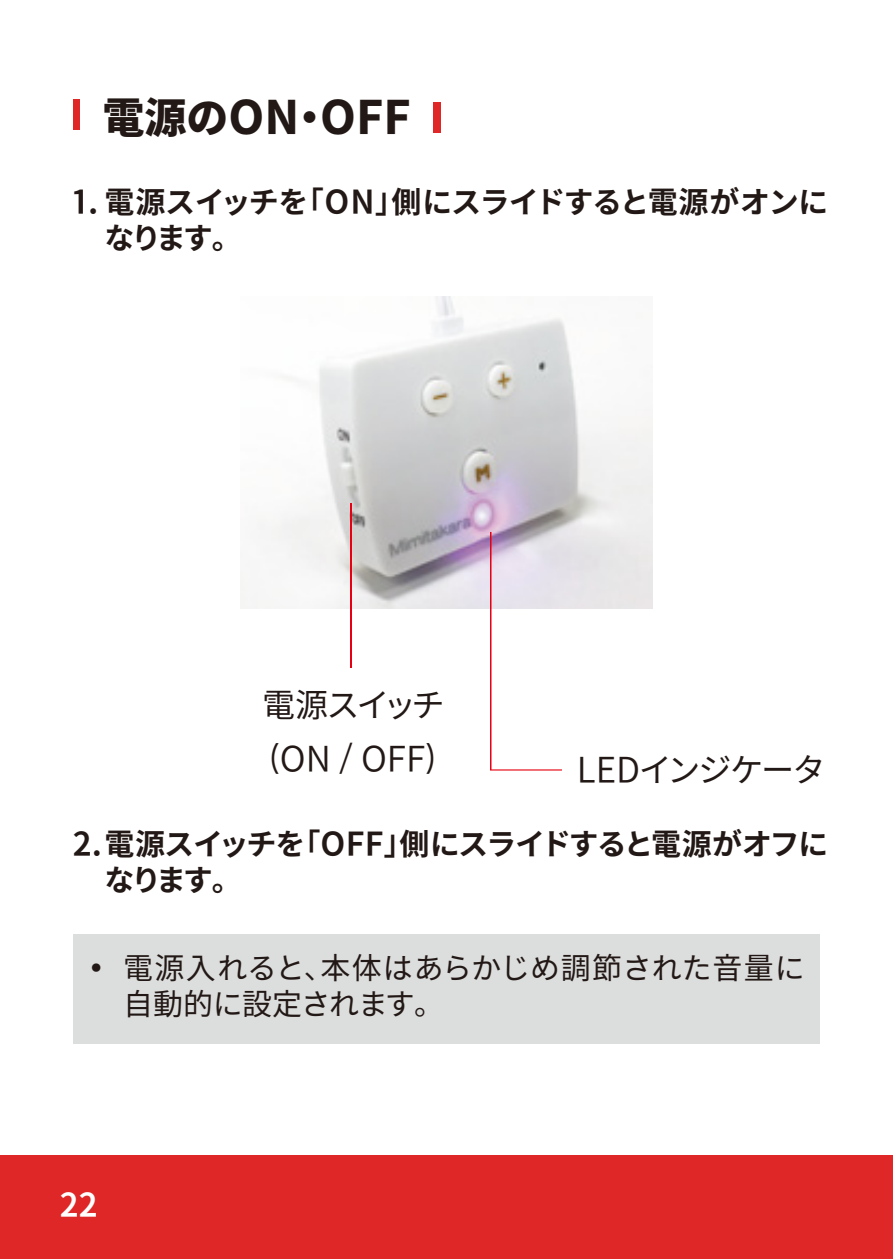
<style>
.page{position:relative;width:893px;height:1259px;background:#fff}
.page>*{position:absolute;margin:0;border:0;box-sizing:border-box;transform-origin:0 0}
.t1{font:42px "Gen Ei Gothic P H";color:#221815}
.t2{font:33px/54px "Gen Ei Gothic P R";color:#221815}
.t3{font:30px/36px "Gen Ei Gothic P B";letter-spacing:.015em;color:#221815}
.t4{font:30px/36px "Gen Ei Gothic P R";letter-spacing:.04em;color:#221815}
.t5{font:30px "Gen Ei Gothic P B";color:#fff}
.t6{font:30px "Gen Ei Gothic P H KL";color:#221815}
</style>
<div class="page">
<div style="left:73px;top:99px;width:7px;height:30px;background:#de2726"></div>
<div style="left:434px;top:103px;width:7px;height:30px;background:#de2726"></div>
<div style="left:0;top:1156px;width:893px;height:103px;background:#de2726"></div>
<img style="left:240px;top:297px;width:413px;height:311px">
<svg style="left:490px;top:532px;width:72px;height:238px"></svg>
<hr style="left:350px;top:504px;width:1px;height:164px;background:#e60012">
<div style="left:73px;top:933px;width:747px;height:110px;background:#dcdddd"></div>
<h1 class="t1" style="left:103px;top:85px;width:310px">電源のON・OFF</h1>
<p class="t3" style="left:105px;top:183px;width:724px;text-indent:-32px">1. 電源スイッチを「ON」側にスライドすると電源がオンになります。</p>
<p class="t2" style="left:262px;top:677px;width:182px">電源スイッチ(ON / OFF)</p>
<p class="t2" style="left:577px;top:742px;width:248px">LEDインジケータ</p>
<p class="t3" style="left:105px;top:825px;width:724px;text-indent:-32px">2.電源スイッチを「OFF」側にスライドすると電源がオフになります。</p>
<p class="t6" style="left:89px;top:945px;width:16px">・</p>
<p class="t4" style="left:123px;top:950px;width:682px">電源入れると、本体はあらかじめ調節された音量に自動的に設定されます。</p>
<p class="t5" style="left:60px;top:1182px;width:39px">22</p>
</div>
